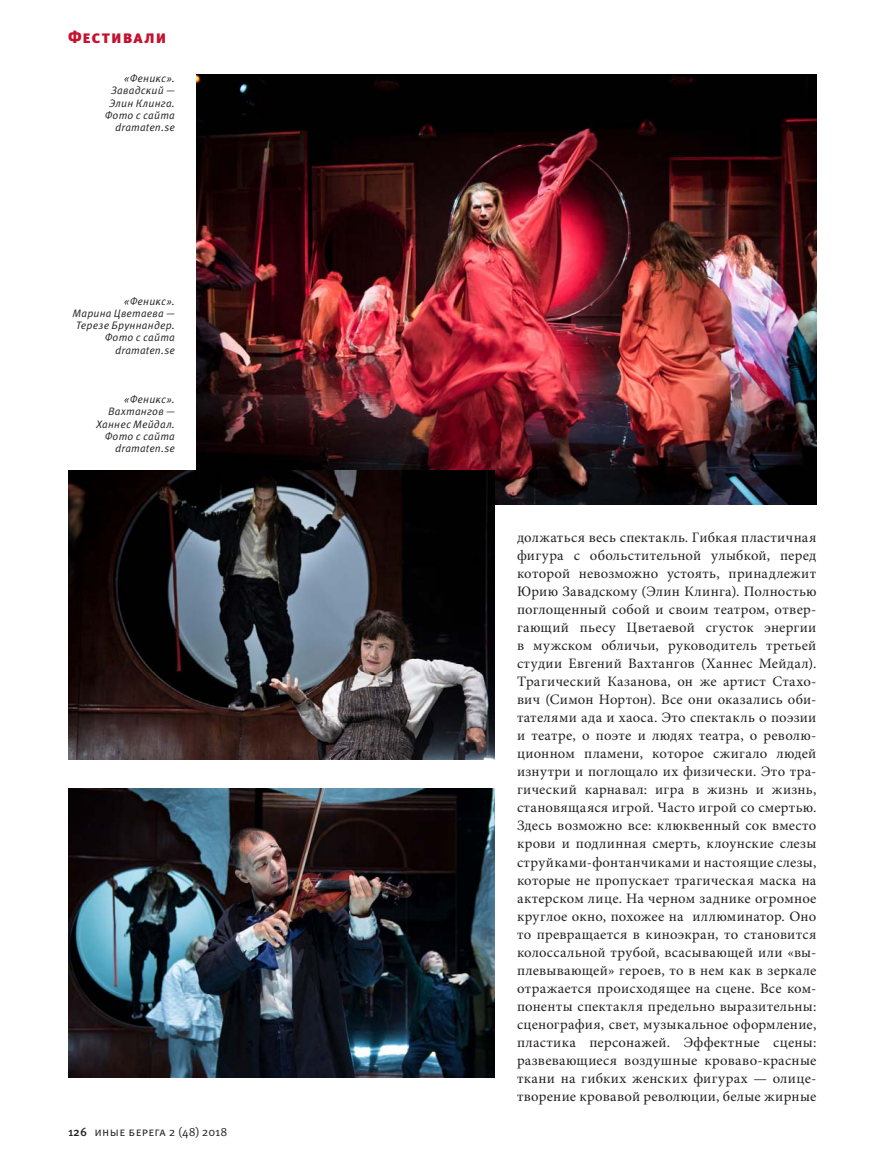
<style>
.page{position:relative;width:893px;height:1170px;background:#fff}
.page>*{position:absolute;margin:0;border:0;box-sizing:border-box;transform-origin:0 0}
.t1{font:900 16.8px "Meta Pro";letter-spacing:.06em;color:#c4122f}
.t2{font:14.4px/18px "Minion Pro";letter-spacing:.02em;color:#231f20;text-align:justify}
.t3{font:12px "Meta Pro";color:#231f20}
.t4{font:italic 10.8px/12.3px "Meta Pro";letter-spacing:.015em;color:#231f20;text-align:right}
.s1{font-weight:500}
</style>
<div class="page">
<img style="left:196px;top:74px;width:620px;height:430px">
<img style="left:68px;top:470px;width:426px;height:289px">
<img style="left:68px;top:788px;width:426px;height:289px">
<p class="t1" style="left:68px;top:31px;width:100px">Фестивали</p>
<p class="t4" style="left:105px;top:73px;width:72px">«Феникс».<br>Завадский —<br>Элин Клинга.<br>Фото с сайта dramaten.se</p>
<p class="t4" style="left:73px;top:296px;width:104px">«Феникс».<br>Марина Цветаева —<br>Терезе Бруннандер.<br>Фото с сайта dramaten.se</p>
<p class="t4" style="left:97px;top:394px;width:80px">«Феникс».<br>Вахтангов —<br>Ханнес Мейдал.<br>Фото с сайта dramaten.se</p>
<p class="t3" style="left:68px;top:1127px;width:161px"><span class="s1">126</span> иные берега 2 (48) 2018</p>
<p class="t2" style="left:517px;top:530px;width:301px">должаться весь спектакль. Гибкая пластичная фигура с обольстительной улыбкой, перед которой невозможно устоять, принадлежит Юрию Завадскому (Элин Клинга). Полностью поглощенный собой и своим театром, отвер&shy;гающий пьесу Цветаевой сгусток энергии в мужском обличьи, руководитель третьей студии Евгений Вахтангов (Ханнес Мейдал).<br>Трагический Казанова, он же артист Стахо&shy;вич (Симон Нортон). Все они оказались оби&shy;тателями ада и хаоса. Это спектакль о поэзии и театре, о поэте и людях театра, о револю&shy;ционном пламени, которое сжигало людей изнутри и поглощало их физически. Это тра&shy;гический карнавал: игра в жизнь и жизнь, становящаяся игрой. Часто игрой со смертью.<br>Здесь возможно все: клюквенный сок вместо крови и подлинная смерть, клоунские слезы струйками-фонтанчиками и настоящие слезы, которые не пропускает трагическая маска на актерском лице. На черном заднике огромное круглое окно, похожее на иллюминатор. Оно то превращается в киноэкран, то становится колоссальной трубой, всасывающей или «вы&shy;плевывающей» героев, то в нем как в зеркале отражается происходящее на сцене. Все ком&shy;поненты спектакля предельно выразительны: сценография, свет, музыкальное оформление, пластика персонажей. Эффектные сцены: развевающиеся воздушные кроваво-красные ткани на гибких женских фигурах — олице&shy;творение кровавой революции, белые жирные</p>
</div>
